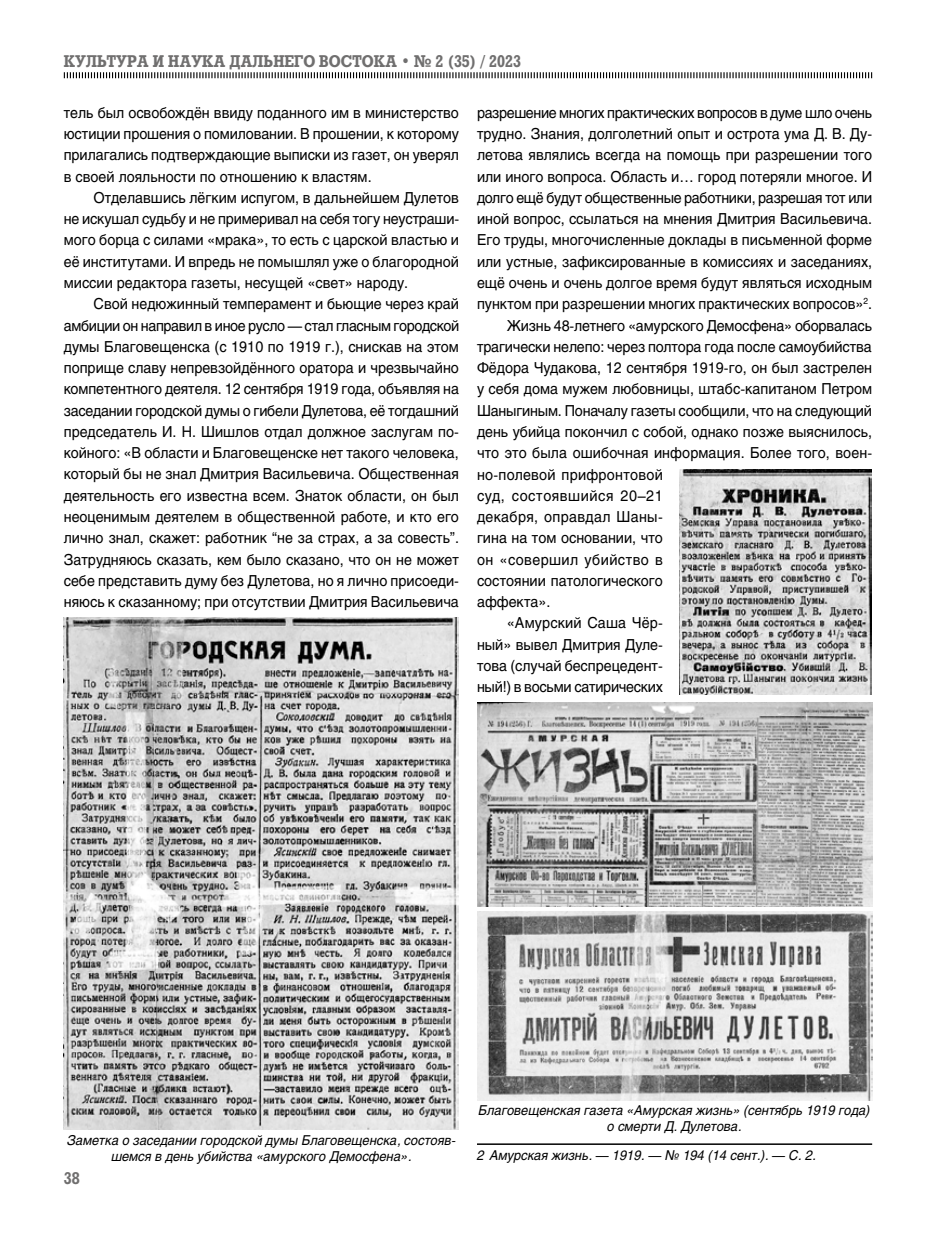
<style>
.page{position:relative;width:936px;height:1234px;background:#fff}
.page>*{position:absolute;margin:0;border:0;box-sizing:border-box;transform-origin:0 0}
.t1{font:700 16.5px "Rodeo C";color:#706f6f;scale:.9 1}
.t2{font:15px/21.3px "Helios C";color:#000;text-align:justify;scale:.95 1}
.t3{font:15px "Helios C";letter-spacing:-.02em;color:#000;scale:.95 1}
.t4{font:15px "Helios C";letter-spacing:-.025em;color:#000;scale:.95 1}
.t5{font:15px "Helios C";letter-spacing:.02em;color:#000;scale:.95 1}
.t6{font:15px "Helios C";letter-spacing:.04em;color:#000;scale:.95 1}
.t7{font:15px "Helios C";letter-spacing:.025em;color:#000;scale:.95 1}
.t8{font:15px "Helios C";letter-spacing:.03em;color:#000;scale:.95 1}
.t9{font:italic 13.5px/16.2px "Helios C";color:#000;text-align:center;scale:.95 1}
</style>
<div class="page">
<svg style="left:63px;top:72px;width:809px;height:7px"></svg>
<hr style="left:477px;top:1143px;width:395px;height:1px;background:#000">
<img style="left:63px;top:617px;width:396px;height:512px">
<img style="left:477px;top:702px;width:395px;height:203px">
<img style="left:477px;top:911px;width:395px;height:189px">
<img style="left:680px;top:469px;width:191px;height:225px">
<p class="t1" style="left:64px;top:51px;width:509px">КУЛЬТУРА И НАУКА ДАЛЬНЕГО ВОСТОКА • № 2 (35) / 2023</p>
<p class="t2" style="left:64px;top:102px;width:417px">тель был освобождён ввиду поданного им в министерство юстиции прошения о помиловании. В прошении, к которому прилагались подтверждающие выписки из газет, он уверял в своей лояльности по отношению к властям.</p>
<p class="t2" style="left:64px;top:187px;width:417px;text-indent:30px">Отделавшись лёгким испугом, в дальнейшем Дулетов не искушал судьбу и не примеривал на себя тогу неустраши&shy;мого борца с силами «мрака», то есть с царской властью и её институтами. И впредь не помышлял уже о благородной миссии редактора газеты, несущей «свет» народу.</p>
<p class="t2" style="left:64px;top:293px;width:417px;text-indent:30px">Свой недюжинный темперамент и бьющие через край амбиции он направил в иное русло — стал гласным городской думы Благовещенска (с 1910 по 1919 г.), снискав на этом поприще славу непревзойдённого оратора и чрезвычайно компетентного деятеля. 12 сентября 1919 года, объявляя на заседании городской думы о гибели Дулетова, её тогдашний председатель И. Н. Шишлов отдал должное заслугам по&shy;койного: «В области и Благовещенске нет такого человека, который бы не знал Дмитрия Васильевича. Общественная деятельность его известна всем. Знаток области, он был неоценимым деятелем в общественной работе, и кто его лично знал, скажет: работник “не за страх, а за совесть”.<br>Затрудняюсь сказать, кем было сказано, что он не может себе представить думу без Дулетова, но я лично присоеди&shy;няюсь к сказанному; при отсутствии Дмитрия Васильевича</p>
<p class="t4" style="left:477px;top:103px;width:417px">разрешение многих практических вопросов в думе шло очень</p>
<p class="t2" style="left:477px;top:123px;width:417px">трудно. Знания, долголетний опыт и острота ума Д. В. Ду-</p>
<p class="t2" style="left:477px;top:144px;width:417px">летова являлись всегда на помощь при разрешении того</p>
<p class="t2" style="left:477px;top:165px;width:417px">или иного вопроса. Область и… город потеряли многое. И</p>
<p class="t3" style="left:477px;top:188px;width:417px">долго ещё будут общественные работники, разрешая тот или</p>
<p class="t2" style="left:477px;top:208px;width:417px">иной вопрос, ссылаться на мнения Дмитрия Васильевича.</p>
<p class="t2" style="left:477px;top:229px;width:417px">Его труды, многочисленные доклады в письменной форме</p>
<p class="t2" style="left:477px;top:250px;width:417px">или устные, зафиксированные в комиссиях и заседаниях,</p>
<p class="t2" style="left:477px;top:272px;width:417px">ещё очень и очень долгое время будут являться исходным</p>
<p class="t2" style="left:477px;top:293px;width:417px">пунктом при разрешении многих практических вопросов»<sup>2</sup>.</p>
<p class="t2" style="left:506px;top:314px;width:386px">Жизнь 48-летнего «амурского Демосфена» оборвалась</p>
<p class="t2" style="left:477px;top:336px;width:417px">трагически нелепо: через полтора года после самоубийства</p>
<p class="t2" style="left:477px;top:357px;width:417px">Фёдора Чудакова, 12 сентября 1919-го, он был застрелен</p>
<p class="t2" style="left:477px;top:378px;width:417px">у себя дома мужем любовницы, штабс-капитаном Петром</p>
<p class="t2" style="left:477px;top:399px;width:417px">Шаныгиным. Поначалу газеты сообщили, что на следующий</p>
<p class="t2" style="left:477px;top:421px;width:417px">день убийца покончил с собой, однако позже выяснилось,</p>
<p class="t2" style="left:477px;top:442px;width:417px">что это была ошибочная информация. Более того, воен-</p>
<p class="t5" style="left:477px;top:465px;width:197px">но-полевой прифронтовой</p>
<p class="t6" style="left:477px;top:486px;width:197px">суд, состоявшийся 20–21</p>
<p class="t7" style="left:477px;top:507px;width:197px">декабря, оправдал Шаны-</p>
<p class="t2" style="left:477px;top:527px;width:197px">гина на том основании, что</p>
<p class="t8" style="left:477px;top:550px;width:197px">он «совершил убийство в</p>
<p class="t2" style="left:477px;top:569px;width:197px">состоянии патологического</p>
<p class="t2" style="left:477px;top:591px;width:79px">аффекта».</p>
<p class="t2" style="left:506px;top:612px;width:166px">«Амурский Саша Чёр-</p>
<p class="t2" style="left:477px;top:633px;width:197px">ный» вывел Дмитрия Дуле-</p>
<p class="t2" style="left:477px;top:654px;width:197px">това (случай беспрецедент-</p>
<p class="t3" style="left:477px;top:677px;width:197px">ный!) в восьми сатирических</p>
<p class="t9" style="left:67px;top:1131px;width:410px">Заметка о заседании городской думы Благовещенска, состояв&shy;шемся в день убийства «амурского Демосфена».</p>
<p class="t1" style="left:64px;top:1167px;width:19px">38</p>
<p class="t9" style="left:478px;top:1101px;width:414px">Благовещенская газета «Амурская жизнь» (сентябрь 1919 года) о смерти Д. Дулетова.</p>
<p class="t9" style="left:477px;top:1147px;width:358px">2 Амурская жизнь. — 1919. — № 194 (14 сент.). — С. 2.</p>
</div>
